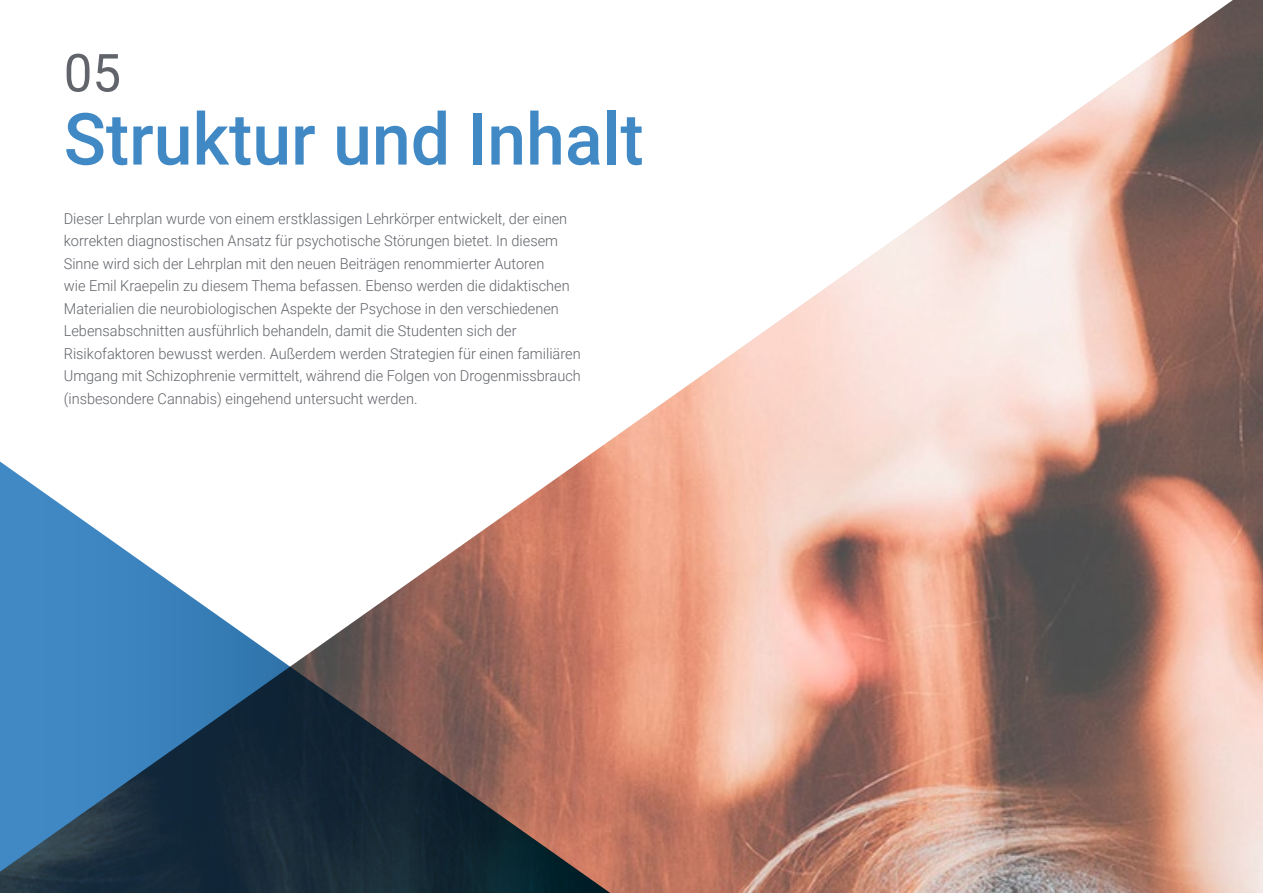
<style>
.page{position:relative;width:1263px;height:893px;background:#fff}
.page>*{position:absolute;margin:0;border:0;box-sizing:border-box;transform-origin:0 0}
.t1{font:500 72px "Roboto";color:#4089c5}
.t2{font:52.5px "Roboto";color:#61646a}
.t3{font:300 15px/22.5px "Roboto";color:#61646a}
</style>
<div class="page">
<img style="left:602px;top:0;width:661px;height:893px">
<svg style="left:0;top:446px;width:640px;height:447px"></svg>
<h2 class="t2" style="left:64px;top:36px;width:59px">05</h2>
<h1 class="t1" style="left:64px;top:89px;width:581px">Struktur und Inhalt</h1>
<p class="t3" style="left:64px;top:207px;width:518px">Dieser Lehrplan wurde von einem erstklassigen Lehrkörper entwickelt, der einen korrekten diagnostischen Ansatz für psychotische Störungen bietet. In diesem Sinne wird sich der Lehrplan mit den neuen Beiträgen renommierter Autoren<br>wie Emil Kraepelin zu diesem Thema befassen. Ebenso werden die didaktischen Materialien die neurobiologischen Aspekte der Psychose in den verschiedenen Lebensabschnitten ausführlich behandeln, damit die Studenten sich der Risikofaktoren bewusst werden. Außerdem werden Strategien für einen familiären Umgang mit Schizophrenie vermittelt, während die Folgen von Drogenmissbrauch (insbesondere Cannabis) eingehend untersucht werden.</p>
</div>
